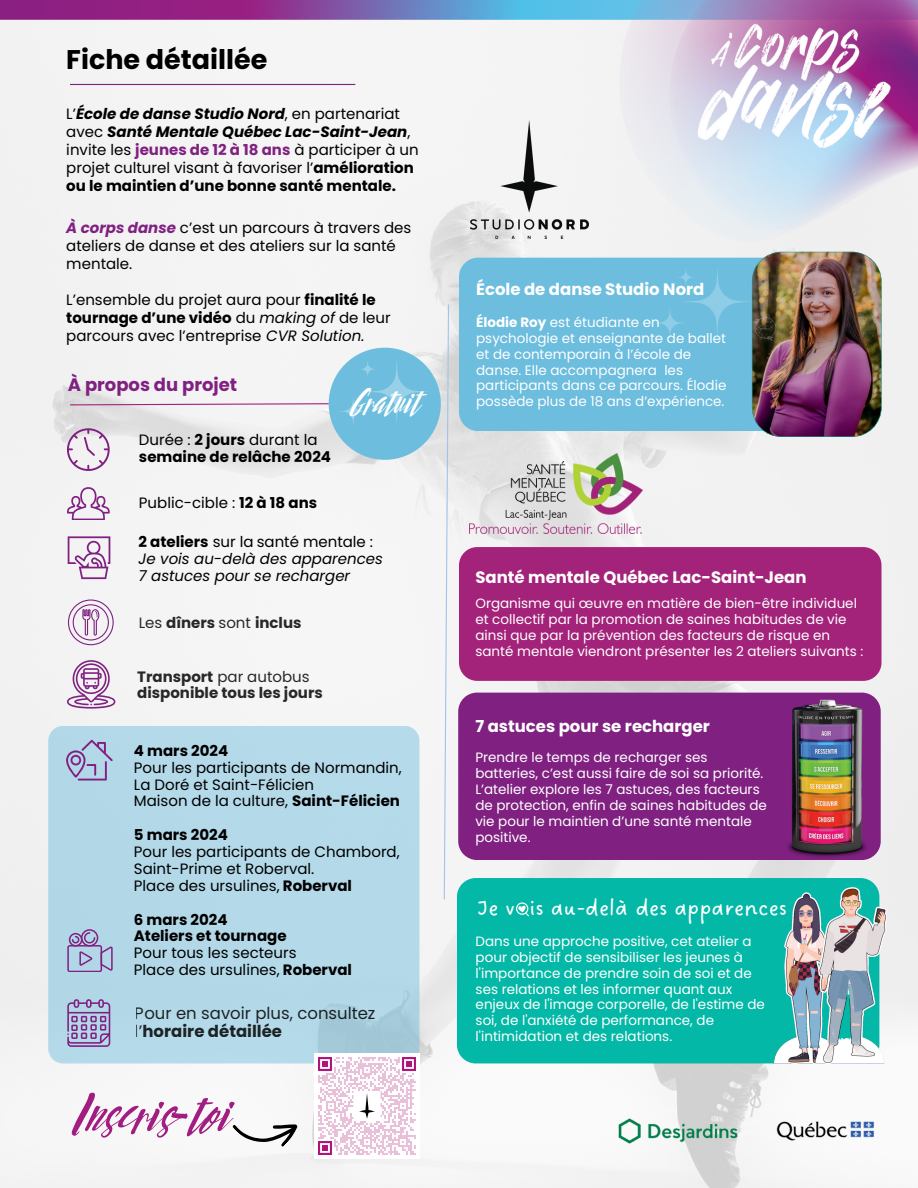
<style>
.page{position:relative;width:918px;height:1188px;background:#fff}
.page>*{position:absolute;margin:0;border:0;box-sizing:border-box;transform-origin:0 0}
.t1{font:italic 54.3px "Bright Sight";color:#a21d82}
.t2{font:italic 36px "Bright Sight";color:#fff}
.t3{font:700 27px "Poppins";color:#000}
.t4{font:23.85px "DO Sans Regular";color:#fff}
.t5{font:700 18px "Poppins";color:#802182}
.t6{font:700 16.5px "Poppins";color:#fff}
.t7{font:16.5px/18px "Poppins";color:#000}
.t8{font:15px/18px "Poppins";color:#000}
.t9{font:700 15px/16.8px "Poppins";color:#000}
.t10{font:italic 15px "Poppins";color:#000}
.t11{font:13.5px/15.8px "Poppins";color:#fff}
.s1{font-weight:700;font-style:italic}
.s2{font-weight:700;color:#802182}
.s3{font-weight:700}
.s4{font-weight:700;font-style:italic;color:#802182}
.s5{font-style:italic}
.s6{font-weight:400}
</style>
<div class="page">
<img style="left:0;top:403px;width:918px;height:785px">
<svg style="left:0;top:0;width:918px;height:403px;fill:#f4f4f4"></svg>
<svg style="left:443px;top:303px;width:7px;height:597px"></svg>
<hr style="left:70px;top:84px;width:285px;height:1px;background:#802182">
<svg style="left:67px;top:487px;width:43px;height:33px"></svg>
<svg style="left:68px;top:536px;width:42px;height:43px"></svg>
<div style="left:459px;top:258px;width:403px;height:173px;background:#6cbdde;border-radius:19px"></div>
<div style="left:48px;top:726px;width:371px;height:337px;background:#b4d9e9;border-radius:15px"></div>
<svg style="left:66px;top:740px;width:46px;height:41px"></svg>
<img style="left:573px;top:0;width:345px;height:378px">
<img style="left:678px;top:0;width:227px;height:177px">
<svg style="left:67px;top:999px;width:43px;height:47px"></svg>
<svg style="left:68px;top:599px;width:46px;height:46px"></svg>
<svg style="left:67px;top:660px;width:48px;height:49px"></svg>
<div style="left:457px;top:878px;width:422px;height:185px;background:#04b8a7;border-radius:19px"></div>
<svg style="left:516px;top:902px;width:13px;height:15px"></svg>
<img style="left:773px;top:896px;width:28px;height:167px">
<img style="left:801px;top:888px;width:100px;height:175px">
<div style="left:458px;top:693px;width:423px;height:167px;background:#802182;border-radius:19px"></div>
<img style="left:783px;top:696px;width:90px;height:168px">
<svg style="left:67px;top:929px;width:45px;height:43px"></svg>
<div style="left:459px;top:547px;width:423px;height:134px;background:#a4237a;border-radius:18px"></div>
<div style="left:329px;top:348px;width:112px;height:112px;background:#6cbdde;border-radius:50%"></div>
<img style="left:608px;top:1109px;width:140px;height:44px">
<img style="left:775px;top:1103px;width:100px;height:55px">
<img style="left:649px;top:252px;width:233px;height:185px">
<svg style="left:67px;top:353px;width:368px;height:118px"></svg>
<img style="left:470px;top:121px;width:118px;height:118px">
<img style="left:314px;top:1053px;width:106px;height:106px">
<img style="left:469px;top:453px;width:174px;height:80px">
<svg style="left:231px;top:1093px;width:70px;height:69px"></svg>
<p class="t3" style="left:66px;top:40px;width:203px">Fiche détaillée</p>
<p class="t8" style="left:66px;top:105px;width:354px">L’<span class="s1">École de danse Studio Nord</span>, en partenariat avec <span class="s1">Santé Mentale Québec Lac-Saint-Jean</span>, invite les <span class="s2">jeunes de 12 à 18 ans</span> à participer à un projet culturel visant à favoriser l’<span class="s3">amélioration ou le maintien d’une bonne santé mentale.</span></p>
<p class="t8" style="left:66px;top:219px;width:347px"><span class="s4">À corps danse</span> c’est un parcours à travers des ateliers de danse et des ateliers sur la santé mentale.</p>
<p class="t8" style="left:66px;top:291px;width:326px">L’ensemble du projet aura pour <span class="s3">finalité le tournage d’une vidéo</span> du <span class="s5">making of</span> de leur parcours avec l’entreprise <span class="s5">CVR Solution.</span></p>
<p class="t5" style="left:68px;top:372px;width:171px">À propos du projet</p>
<p class="t8" style="left:139px;top:431px;width:180px">Durée : <span class="s3">2 jours</span> durant la</p>
<p class="t9" style="left:139px;top:448px;width:194px">semaine de relâche 2024</p>
<p class="t8" style="left:139px;top:494px;width:180px">Public-cible : <span class="s3">12 à 18 ans</span></p>
<p class="t2" style="left:351px;top:386px;width:69px">Gratuit</p>
<p class="t8" style="left:139px;top:533px;width:236px"><span class="s3">2 ateliers</span> sur la santé mentale :</p>
<p class="t10" style="left:139px;top:548px;width:246px">Je vois au-delà des apparences</p>
<p class="t10" style="left:139px;top:565px;width:213px">7 astuces pour se recharger</p>
<p class="t9" style="left:139px;top:614px;width:164px"><span class="s6">Les</span> dîners <span class="s6">sont</span> inclus</p>
<p class="t9" style="left:137px;top:668px;width:187px">Transport <span class="s6">par autobus </span>disponible tous les jours</p>
<p class="t9" style="left:134px;top:742px;width:96px">4 mars 2024</p>
<p class="t8" style="left:134px;top:759px;width:269px;line-height:16.8px">Pour les participants de Normandin,<br>La Doré et Saint-Félicien</p>
<p class="t8" style="left:134px;top:792px;width:268px">Maison de la culture, <span class="s3">Saint-Félicien</span></p>
<p class="t9" style="left:134px;top:827px;width:95px">5 mars 2024</p>
<p class="t8" style="left:134px;top:843px;width:267px;line-height:16.8px">Pour les participants de Chambord,<br>Saint-Prime et Roberval.</p>
<p class="t8" style="left:134px;top:877px;width:220px">Place des ursulines, <span class="s3">Roberval</span></p>
<p class="t9" style="left:134px;top:911px;width:95px">6 mars 2024</p>
<p class="t9" style="left:134px;top:928px;width:154px">Ateliers et tournage</p>
<p class="t8" style="left:134px;top:944px;width:164px">Pour tous les secteurs</p>
<p class="t8" style="left:134px;top:961px;width:220px">Place des ursulines, <span class="s3">Roberval</span></p>
<p class="t7" style="left:135px;top:1004px;width:242px">Pour en savoir plus, consultez l’<span class="s3">horaire détaillée</span></p>
<p class="t1" style="left:72px;top:1090px;width:157px">Inscris-toi</p>
<p class="t6" style="left:476px;top:277px;width:230px">École de danse Studio Nord</p>
<p class="t11" style="left:476px;top:315px;width:252px"><span class="s3">Élodie Roy</span> est étudiante en psychologie et enseignante de ballet et de contemporain à l’école de danse. Elle accompagnera les participants dans ce parcours. Élodie possède plus de 18 ans d’expérience.</p>
<p class="t6" style="left:475px;top:565px;width:333px">Santé mentale Québec Lac-Saint-Jean</p>
<p class="t11" style="left:475px;top:596px;width:389px">Organisme qui œuvre en matière de bien-être individuel et collectif par la promotion de saines habitudes de vie ainsi que par la prévention des facteurs de risque en santé mentale viendront présenter les 2 ateliers suivants :</p>
<p class="t6" style="left:475px;top:715px;width:236px">7 astuces pour se recharger</p>
<p class="t11" style="left:475px;top:750px;width:293px">Prendre le temps de recharger ses batteries, c’est aussi faire de soi sa priorité.<br>L’atelier explore les 7 astuces, des facteurs de protection, enfin de saines habitudes de vie pour le maintien d’une santé mentale positive.</p>
<p class="t4" style="left:476px;top:894px;width:313px">Je v is au-delà des apparences</p>
<p class="t11" style="left:476px;top:934px;width:291px">Dans une approche positive, cet atelier a pour objectif de sensibiliser les jeunes à l'importance de prendre soin de soi et de ses relations et les informer quant aux enjeux de l'image corporelle, de l'estime de soi, de l'anxiété de performance, de l'intimidation et des relations.</p>
</div>
